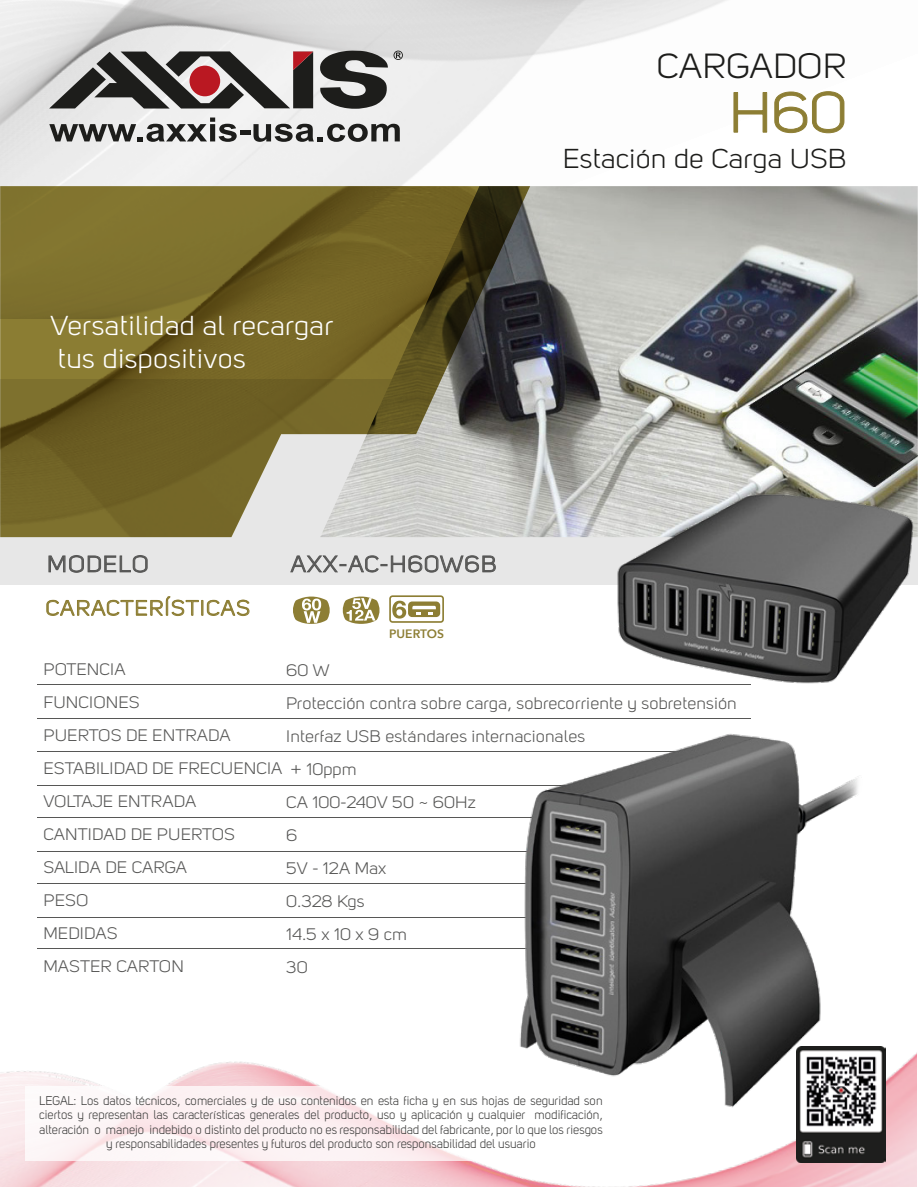
<style>
.page{position:relative;width:918px;height:1188px;background:#fff}
.page>*{position:absolute;margin:0;border:0;box-sizing:border-box;transform-origin:0 0}
.t1{font:55.95px "Kiye Sans";color:#8d7e34;scale:1.1 1}
.t2{font:34.5px "Kiye Sans";letter-spacing:.005em;color:#1d1d1b;scale:1.1 1}
.t3{font:27px/33px "Kiye Sans";letter-spacing:.01em;color:#fff;scale:1.1 1}
.t4{font:27px "Kiye Sans";letter-spacing:.005em;color:#1d1d1b;scale:1.1 1}
.t5{font:22.5px "Kiye Sans";letter-spacing:.05em;color:#575756;scale:1.1 1}
.t6{font:21px "Kiye Sans";letter-spacing:.05em;color:#8d7e34;scale:1.1 1}
.t7{font:16.5px/33px "Kiye Sans";letter-spacing:.005em;color:#575756;scale:1.1 1}
.t8{font:12.45px/14.5px "Kiye Sans";color:#3c3c3b;text-align:center}
.t9{font:600 12.15px "Avenir Next";color:#8d7e34}
</style>
<div class="page">
<div style="left:0;top:379px;width:918px;height:206px;background:#e7e7e7"></div>
<img style="left:0;top:0;width:845px;height:186px">
<img style="left:530px;top:186px;width:388px;height:351px">
<img style="left:0;top:1052px;width:917px;height:134px">
<svg style="left:25px;top:1086px;width:591px;height:74px"></svg>
<svg style="left:46px;top:596px;width:203px;height:20px"></svg>
<svg style="left:49px;top:555px;width:99px;height:18px"></svg>
<svg style="left:290px;top:555px;width:206px;height:17px"></svg>
<svg style="left:49px;top:51px;width:339px;height:58px"></svg>
<svg style="left:394px;top:51px;width:9px;height:9px"></svg>
<div style="left:190px;top:66px;width:30px;height:30px;background:#ba1822;border-radius:50%"></div>
<svg style="left:49px;top:118px;width:188px;height:24px"></svg>
<div style="left:241px;top:130px;width:10px;height:5px;background:#1d1d1b"></div>
<svg style="left:253px;top:124px;width:147px;height:18px"></svg>
<svg style="left:734px;top:92px;width:33px;height:41px"></svg>
<svg style="left:774px;top:91px;width:70px;height:42px"></svg>
<img style="left:0;top:186px;width:530px;height:351px">
<hr style="left:37px;top:684px;width:713px;height:1px;background:#575756">
<hr style="left:37px;top:718px;width:713px;height:1px;background:#575756">
<hr style="left:37px;top:751px;width:713px;height:1px;background:#575756">
<hr style="left:37px;top:785px;width:713px;height:1px;background:#575756">
<hr style="left:37px;top:817px;width:713px;height:1px;background:#575756">
<hr style="left:37px;top:851px;width:713px;height:1px;background:#575756">
<hr style="left:37px;top:883px;width:713px;height:1px;background:#575756">
<hr style="left:37px;top:917px;width:713px;height:1px;background:#575756">
<hr style="left:37px;top:948px;width:713px;height:1px;background:#575756">
<img style="left:610px;top:484px;width:308px;height:201px">
<img style="left:508px;top:734px;width:350px;height:378px">
<svg style="left:293px;top:596px;width:37px;height:28px"></svg>
<svg style="left:342px;top:596px;width:38px;height:28px"></svg>
<svg style="left:389px;top:595px;width:55px;height:28px"></svg>
<img style="left:797px;top:1046px;width:89px;height:116px">
<h3 class="t3" style="left:51px;top:309px;width:259px">Versatilidad al recargar tus dispositivos</h3>
<h2 class="t2" style="left:657px;top:46px;width:174px">CARGADOR</h2>
<h1 class="t1" style="left:729px;top:81px;width:108px">H60</h1>
<h3 class="t4" style="left:563px;top:143px;width:260px">Estación de Carga USB</h3>
<h3 class="t5" style="left:47px;top:551px;width:94px">MODELO</h3>
<h3 class="t5" style="left:291px;top:551px;width:189px">AXX-AC-H60W6B</h3>
<h3 class="t6" style="left:46px;top:596px;width:187px">CARACTERÍSTICAS</h3>
<p class="t9" style="left:389px;top:623px;width:56px">PUERTOS</p>
<h3 class="t7" style="left:43px;top:653px;width:219px">POTENCIA<br>FUNCIONES<br>PUERTOS DE ENTRADA<br>ESTABILIDAD DE FRECUENCIA<br>VOLTAJE ENTRADA<br>CANTIDAD DE PUERTOS<br>SALIDA DE CARGA<br>PESO<br>MEDIDAS<br>MASTER CARTON</h3>
<h3 class="t7" style="left:286px;top:654px;width:411px">60 W<br>Protección contra sobre carga, sobrecorriente y sobretensión<br>Interfaz USB estándares internacionales<br>+ 10ppm<br>CA 100-240V 50 ~ 60Hz<br>6<br>5V - 12A Max<br>0.328 Kgs<br>14.5 x 10 x 9 cm<br>30</h3>
<p class="t8" style="left:39px;top:1093px;width:565px">LEGAL: Los datos técnicos, comerciales y de uso contenidos en esta ficha y en sus hojas de seguridad son ciertos y representan las características generales del producto, uso y aplicación y cualquier modificación, alteración o manejo indebido o distinto del producto no es responsabilidad del fabricante, por lo que los riesgos y responsabilidades presentes y futuros del producto son responsabilidad del usuario</p>
</div>
